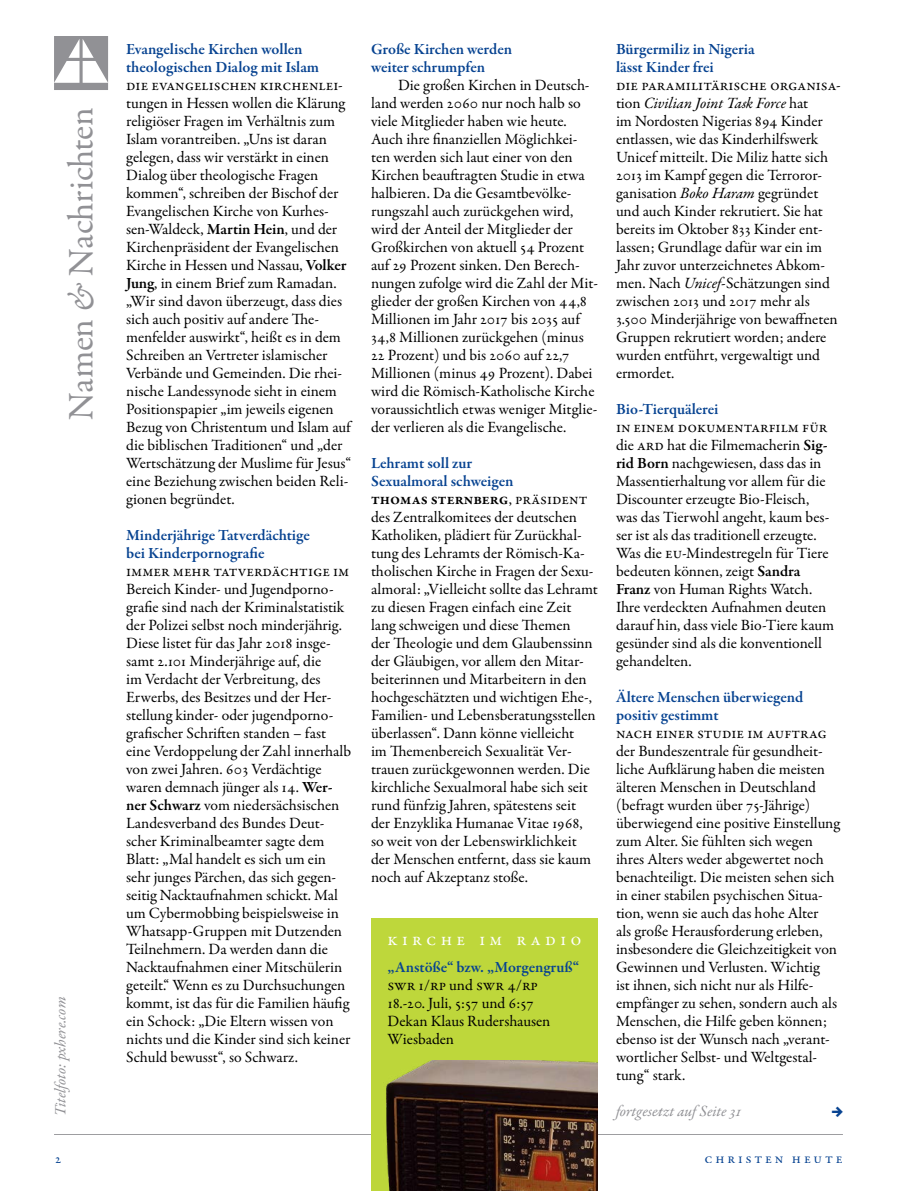
<style>
.page{position:relative;width:915px;height:1191px;background:#fff}
.page>*{position:absolute;margin:0;border:0;box-sizing:border-box;transform-origin:0 0}
.t1{font:36px "Garamond Premr Pro";color:#919195}
.Überschrift_Extrabox{font:18px "Garamond Premr Pro";letter-spacing:.24em;color:#fff}
.Namen___Nachrichten{font:15.75px/18px "Garamond Premr Pro";color:#000}
.Zwischenüberschrift{font:600 15.75px/18px "Garamond Premr Pro";letter-spacing:-.005em;color:#074391}
.Text_ohne_Einzug{font:15.75px/18px "Garamond Premr Pro";color:#000}
.t2{font:italic 15.75px "Garamond Premr Pro";letter-spacing:-.005em;color:#919195}
.Text_ohne_Einzug-2{font:600 15.75px "Garamond Premr Pro";color:#074391}
.t3{font:14.25px "Garamond Premr Pro";letter-spacing:.2em;color:#074391}
.t4{font:10.5px "AK Pfeile";color:#074391}
.s1{font-style:italic}
.s2{font-weight:600}
</style>
<div class="page">
<hr style="left:54px;top:1134px;width:788px;height:1px;background:#919195">
<div style="left:371px;top:918px;width:226px;height:273px;background:#bed73b"></div>
<img style="left:386px;top:1060px;width:211px;height:131px">
<svg style="left:54px;top:36px;width:54px;height:54px"></svg>
<h1 class="t1" style="left:60px;top:420px;width:314px;rotate:-90deg">Namen <span class="s1">&amp;</span> Nachrichten</h1>
<p class="t2" style="left:51px;top:1116px;width:121px;rotate:-90deg">Titelfoto: pxhere.com</p>
<p class="Zwischenüberschrift" style="left:126px;top:40px;width:195px">Evangelische Kirchen wollen theologischen Dialog mit Islam</p>
<p class="Namen___Nachrichten" style="left:126px;top:76px;width:228px">Die evangelischen Kirchenlei&shy;tungen in Hessen wollen die Klärung religiöser Fragen im Verhältnis zum Islam vorantreiben. „Uns ist daran gelegen, dass wir verstärkt in einen Dialog über theologische Fragen kommen“, schreiben der Bischof der Evangelischen Kirche von Kurhes&shy;sen-Waldeck, <span class="s2">Martin Hein</span>, und der Kirchenpräsident der Evangelischen Kirche in Hessen und Nassau, <span class="s2">Volker Jung</span>, in einem Brief zum Ramadan. „Wir sind davon überzeugt, dass dies sich auch positiv auf andere The&shy;menfelder auswirkt“, heißt es in dem Schreiben an Vertreter islamischer Verbände und Gemeinden. Die rhei&shy;nische Landessynode sieht in einem Positionspapier „im jeweils eigenen Bezug von Christentum und Islam auf die biblischen Traditionen“ und „der Wertschätzung der Muslime für Jesus“ eine Beziehung zwischen beiden Reli&shy;gionen begründet.</p>
<p class="Zwischenüberschrift" style="left:126px;top:526px;width:185px">Minderjährige Tatverdächtige bei Kinderpornografie</p>
<p class="Namen___Nachrichten" style="left:126px;top:562px;width:226px">Immer mehr Tatverdächtige im Bereich Kinder- und Jugendporno&shy;grafie sind nach der Kriminalstatistik der Polizei selbst noch minderjährig.<br>Diese listet für das Jahr 2018 insge&shy;samt 2.101 Minderjährige auf, die<br>im Verdacht der Verbreitung, des Erwerbs, des Besitzes und der Her&shy;stellung kinder- oder jugendporno&shy;grafischer Schriften standen – fast eine Verdoppelung der Zahl innerhalb von zwei Jahren. 603 Verdächtige waren demnach jünger als 14. <span class="s2">Wer&shy;ner Schwarz</span> vom niedersächsischen Landesverband des Bundes Deut&shy;scher Kriminalbeamter sagte dem Blatt: „Mal handelt es sich um ein sehr junges Pärchen, das sich gegen&shy;seitig Nacktaufnahmen schickt. Mal um Cybermobbing beispielsweise in Whatsapp-Gruppen mit Dutzenden Teilnehmern. Da werden dann die Nacktaufnahmen einer Mitschülerin geteilt.“ Wenn es zu Durchsuchungen kommt, ist das für die Familien häufig ein Schock: „Die Eltern wissen von nichts und die Kinder sind sich keiner Schuld bewusst“, so Schwarz.</p>
<p class="Zwischenüberschrift" style="left:371px;top:40px;width:142px">Große Kirchen werden weiter schrumpfen</p>
<p class="Namen___Nachrichten" style="left:371px;top:76px;width:228px;text-indent:27px">Die großen Kirchen in Deutsch&shy;land werden 2060 nur noch halb so viele Mitglieder haben wie heute.<br>Auch ihre finanziellen Möglichkei&shy;ten werden sich laut einer von den Kirchen beauftragten Studie in etwa halbieren. Da die Gesamtbevölke&shy;rungszahl auch zurückgehen wird, wird der Anteil der Mitglieder der Großkirchen von aktuell 54 Prozent auf 29 Prozent sinken. Den Berech&shy;nungen zufolge wird die Zahl der Mit&shy;glieder der großen Kirchen von 44,8<br>Millionen im Jahr 2017 bis 2035 auf 34,8 Millionen zurückgehen (minus 22 Prozent) und bis 2060 auf 22,7<br>Millionen (minus 49 Prozent). Dabei wird die Römisch-Katholische Kirche voraussichtlich etwas weniger Mitglie&shy;der verlieren als die Evangelische.</p>
<p class="Zwischenüberschrift" style="left:371px;top:454px;width:144px">Lehramt soll zur<br>Sexualmoral schweigen</p>
<p class="Namen___Nachrichten" style="left:371px;top:490px;width:228px"><span class="s2">Thomas Sternberg</span>, Präsident des Zentralkomitees der deutschen Katholiken, plädiert für Zurückhal&shy;tung des Lehramts der Römisch-Ka&shy;tholischen Kirche in Fragen der Sexu&shy;almoral: „Vielleicht sollte das Lehramt zu diesen Fragen einfach eine Zeit lang schweigen und diese Themen<br>der Theologie und dem Glaubenssinn der Gläubigen, vor allem den Mitar&shy;beiterinnen und Mitarbeitern in den hochgeschätzten und wichtigen Ehe-, Familien- und Lebensberatungsstellen überlassen“. Dann könne vielleicht<br>im Themenbereich Sexualität Ver&shy;trauen zurückgewonnen werden. Die kirchliche Sexualmoral habe sich seit rund fünfzig Jahren, spätestens seit der Enzyklika Humanae Vitae 1968, so weit von der Lebenswirklichkeit der Menschen entfernt, dass sie kaum noch auf Akzeptanz stoße.</p>
<p class="Überschrift_Extrabox" style="left:387px;top:928px;width:196px">Kirche im Radio</p>
<p class="Text_ohne_Einzug-2" style="left:387px;top:958px;width:193px">„Anstöße“ bzw. „Morgengruß“</p>
<p class="Text_ohne_Einzug" style="left:387px;top:976px;width:164px">SWR 1/RP und SWR 4/RP<br>18.-20. Juli, 5:57 und 6:57<br>Dekan Klaus Rudershausen<br>Wiesbaden</p>
<p class="Zwischenüberschrift" style="left:615px;top:40px;width:140px">Bürgermiliz in Nigeria lässt Kinder frei</p>
<p class="Namen___Nachrichten" style="left:615px;top:76px;width:226px">Die paramilitärische Organisa&shy;tion <span class="s1">Civilian Joint Task Force</span> hat<br>im Nordosten Nigerias 894 Kinder entlassen, wie das Kinderhilfswerk Unicef mitteilt. Die Miliz hatte sich 2013 im Kampf gegen die Terroror&shy;ganisation <span class="s1">Boko Haram</span> gegründet und auch Kinder rekrutiert. Sie hat bereits im Oktober 833 Kinder ent&shy;lassen; Grundlage dafür war ein im Jahr zuvor unterzeichnetes Abkom&shy;men. Nach <span class="s1">Unicef</span>-Schätzungen sind zwischen 2013 und 2017 mehr als 3.500 Minderjährige von bewaffneten Gruppen rekrutiert worden; andere wurden entführt, vergewaltigt und ermordet.</p>
<p class="Zwischenüberschrift" style="left:615px;top:400px;width:104px">Bio-Tierquälerei</p>
<p class="Namen___Nachrichten" style="left:615px;top:418px;width:219px">In einem Dokumentarfilm für die ARD hat die Filmemacherin <span class="s2">Sig&shy;rid Born</span> nachgewiesen, dass das in<br>Massentierhaltung vor allem für die<br>Discounter erzeugte Bio-Fleisch, was das Tierwohl angeht, kaum bes&shy;ser ist als das traditionell erzeugte.<br>Was die EU-Mindestregeln für Tiere bedeuten können, zeigt <span class="s2">Sandra<br>Franz</span> von Human Rights Watch.<br>Ihre verdeckten Aufnahmen deuten darauf hin, dass viele Bio-Tiere kaum gesünder sind als die konventionell gehandelten.</p>
<p class="Zwischenüberschrift" style="left:615px;top:688px;width:189px">Ältere Menschen überwiegend positiv gestimmt</p>
<p class="Namen___Nachrichten" style="left:615px;top:724px;width:226px">Nach einer Studie im Auftrag der Bundeszentrale für gesundheit&shy;liche Aufklärung haben die meisten älteren Menschen in Deutschland (befragt wurden über 75-Jährige) überwiegend eine positive Einstellung zum Alter. Sie fühlten sich wegen ihres Alters weder abgewertet noch benachteiligt. Die meisten sehen sich in einer stabilen psychischen Situa&shy;tion, wenn sie auch das hohe Alter<br>als große Herausforderung erleben, insbesondere die Gleichzeitigkeit von Gewinnen und Verlusten. Wichtig<br>ist ihnen, sich nicht nur als Hilfe&shy;empfänger zu sehen, sondern auch als Menschen, die Hilfe geben können; ebenso ist der Wunsch nach „verant&shy;wortlicher Selbst- und Weltgestal&shy;tung“ stark.</p>
<p class="t2" style="left:615px;top:1101px;width:127px">fortgesetzt auf Seite 31</p>
<p class="t4" style="left:831px;top:1106px;width:12px">5</p>
<p class="t3" style="left:54px;top:1149px;width:8px">2</p>
<p class="t3" style="left:704px;top:1149px;width:140px">Christen heute</p>
</div>
